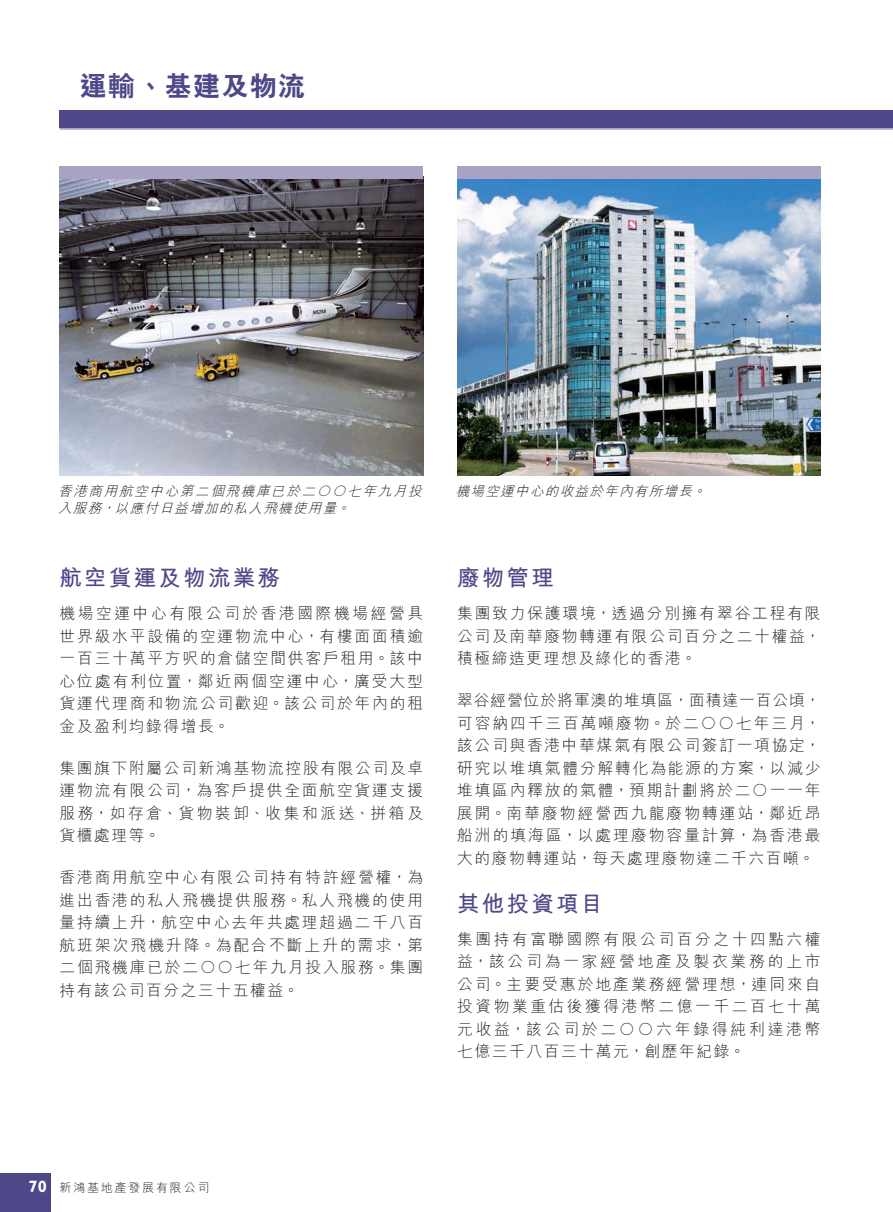
<style>
.page{position:relative;width:893px;height:1212px;background:#fff}
.page>*{position:absolute;margin:0;border:0;box-sizing:border-box;transform-origin:0 0}
.t1{font:27px "C Hei 2 HK Xbold E Ten B5 H";letter-spacing:.05em;color:#4d4888}
.t2{font:22.5px "M Hei HK Bold E Ten B5 H";letter-spacing:.1em;color:#4d4888}
.t3{font:700 16.5px "Gill Sans Std";color:#fff}
.t4{font:15.75px/22.5px "M Hei HK Light E Ten B5 H";letter-spacing:.115em;color:#231f20;text-align:justify}
.t5{font:italic 13.5px/16.5px "M Hei HK Light E Ten B5 H";color:#231f20}
.t6{font:12px "M Hei HK Light E Ten B5 H";letter-spacing:.15em;color:#231f20}
</style>
<div class="page">
<div style="left:0;top:1174px;width:51px;height:38px;background:#4d4888"></div>
<hr style="left:60px;top:128px;width:833px;height:2px;background:#a9a2c2">
<div style="left:60px;top:111px;width:833px;height:17px;background:#4d4888"></div>
<img style="left:457px;top:179px;width:364px;height:297px">
<img style="left:60px;top:179px;width:363px;height:297px">
<div style="left:60px;top:166px;width:363px;height:13px;background:#a9a2c2"></div>
<div style="left:457px;top:166px;width:364px;height:13px;background:#a9a2c2"></div>
<h1 class="t1" style="left:80px;top:76px;width:227px">運輸、基建及物流</h1>
<p class="t5" style="left:58px;top:484px;width:369px">香港商用航空中心第二個飛機庫已於二○○七年九月投入服務，以應付日益增加的私人飛機使用量。</p>
<p class="t5" style="left:456px;top:484px;width:255px">機場空運中心的收益於年內有所增長。</p>
<h2 class="t2" style="left:60px;top:569px;width:222px">航空貨運及物流業務</h2>
<p class="t4" style="left:60px;top:604px;width:365px">機場空運中心有限公司於香港國際機場經營具世界級水平設備的空運物流中心，有樓面面積逾一百三十萬平方呎的倉儲空間供客戶租用。該中心位處有利位置，鄰近兩個空運中心，廣受大型貨運代理商和物流公司歡迎。該公司於年內的租金及盈利均錄得增長。</p>
<p class="t4" style="left:60px;top:758px;width:365px">集團旗下附屬公司新鴻基物流控股有限公司及卓運物流有限公司，為客戶提供全面航空貨運支援服務，如存倉、貨物裝卸、收集和派送、拼箱及貨櫃處理等。</p>
<p class="t4" style="left:60px;top:868px;width:365px">香港商用航空中心有限公司持有特許經營權，為進出香港的私人飛機提供服務。私人飛機的使用量持續上升，航空中心去年共處理超過二千八百航班架次飛機升降。為配合不斷上升的需求，第二個飛機庫已於二○○七年九月投入服務。集團持有該公司百分之三十五權益。</p>
<h2 class="t2" style="left:457px;top:569px;width:98px">廢物管理</h2>
<p class="t4" style="left:457px;top:604px;width:365px">集團致力保護環境，透過分別擁有翠谷工程有限公司及南華廢物轉運有限公司百分之二十權益，積極締造更理想及綠化的香港。</p>
<p class="t4" style="left:457px;top:691px;width:365px">翠谷經營位於將軍澳的堆填區，面積達一百公頃，可容納四千三百萬噸廢物。於二○○七年三月，該公司與香港中華煤氣有限公司簽訂一項協定，研究以堆填氣體分解轉化為能源的方案，以減少堆填區內釋放的氣體，預期計劃將於二○一一年展開。南華廢物經營西九龍廢物轉運站，鄰近昂船洲的填海區，以處理廢物容量計算，為香港最大的廢物轉運站，每天處理廢物達二千六百噸。</p>
<h2 class="t2" style="left:457px;top:894px;width:148px">其他投資項目</h2>
<p class="t4" style="left:457px;top:929px;width:365px">集團持有富聯國際有限公司百分之十四點六權益，該公司為一家經營地產及製衣業務的上市公司。主要受惠於地產業務經營理想，連同來自投資物業重估後獲得港幣二億一千二百七十萬元收益，該公司於二○○六年錄得純利達港幣七億三千八百三十萬元，創歷年紀錄。</p>
<p class="t3" style="left:29px;top:1180px;width:20px">70</p>
<p class="t6" style="left:60px;top:1183px;width:151px">新鴻基地產發展有限公司</p>
</div>
